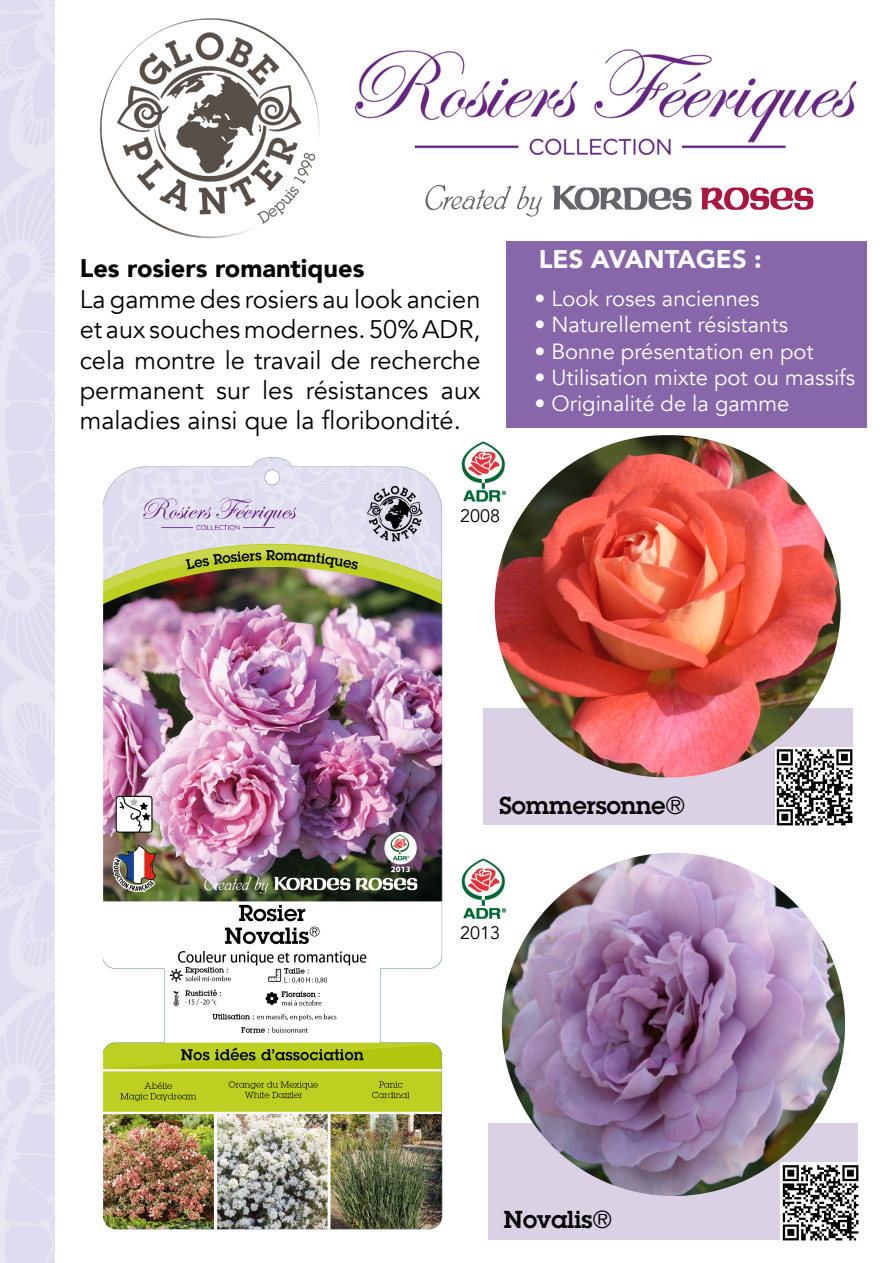
<style>
.page{position:relative;width:893px;height:1263px;background:#fff}
.page>*{position:absolute;margin:0;border:0;box-sizing:border-box;transform-origin:0 0}
.t1{font:900 25.5px "Avenir";color:#fff}
.t2{font:25.35px/30.5px "Avenir";color:#010202;text-align:justify}
.t3{font:900 25.35px "Avenir";color:#010202}
.t4{font:600 24px "Lubalin Graph Std";color:#000}
.t5{font:21.9px "Avenir";color:#fff}
.t6{font:18px "Avenir";color:#000}
</style>
<div class="page">
<div style="left:506px;top:241px;width:360px;height:186px;background:#8767aa"></div>
<div style="left:489px;top:1123px;width:369px;height:117px;background:#dbd1e5"></div>
<div style="left:483px;top:708px;width:369px;height:117px;background:#dbd1e5"></div>
<img style="left:502px;top:853px;width:343px;height:343px;border-radius:172px">
<img style="left:495px;top:435px;width:346px;height:342px;border-radius:171px">
<img style="left:775px;top:747px;width:78px;height:79px">
<img style="left:781px;top:1163px;width:78px;height:78px">
<img style="left:103px;top:457px;width:339px;height:772px">
<img style="left:355px;top:49px;width:502px;height:106px">
<svg style="left:425px;top:185px;width:86px;height:25px"></svg>
<svg style="left:517px;top:186px;width:25px;height:31px"></svg>
<svg style="left:552px;top:186px;width:139px;height:24px"></svg>
<svg style="left:700px;top:187px;width:113px;height:23px"></svg>
<img style="left:99px;top:18px;width:221px;height:221px">
<img style="left:461px;top:441px;width:44px;height:48px">
<img style="left:463px;top:490px;width:44px;height:12px">
<img style="left:461px;top:859px;width:44px;height:47px">
<img style="left:463px;top:907px;width:44px;height:12px">
<p class="t3" style="left:80px;top:247px;width:286px">Les rosiers romantiques</p>
<p class="t2" style="left:80px;top:284px;width:402px">La gamme des rosiers au look ancien et aux souches modernes. 50% ADR, cela montre le travail de recherche permanent sur les résistances aux maladies ainsi que la floribondité.</p>
<p class="t6" style="left:460px;top:505px;width:42px">2008</p>
<p class="t1" style="left:539px;top:237px;width:224px">LES AVANTAGES :</p>
<p class="t5" style="left:534px;top:286px;width:226px">• Look roses anciennes</p>
<p class="t5" style="left:534px;top:312px;width:255px">• Naturellement résistants</p>
<p class="t5" style="left:534px;top:338px;width:281px">• Bonne présentation en pot</p>
<p class="t5" style="left:534px;top:364px;width:322px">• Utilisation mixte pot ou massifs</p>
<p class="t5" style="left:534px;top:391px;width:256px">• Originalité de la gamme</p>
<p class="t4" style="left:499px;top:789px;width:187px">Sommersonne®</p>
<p class="t6" style="left:460px;top:922px;width:42px">2013</p>
<p class="t4" style="left:504px;top:1204px;width:110px">Novalis®</p>
</div>
